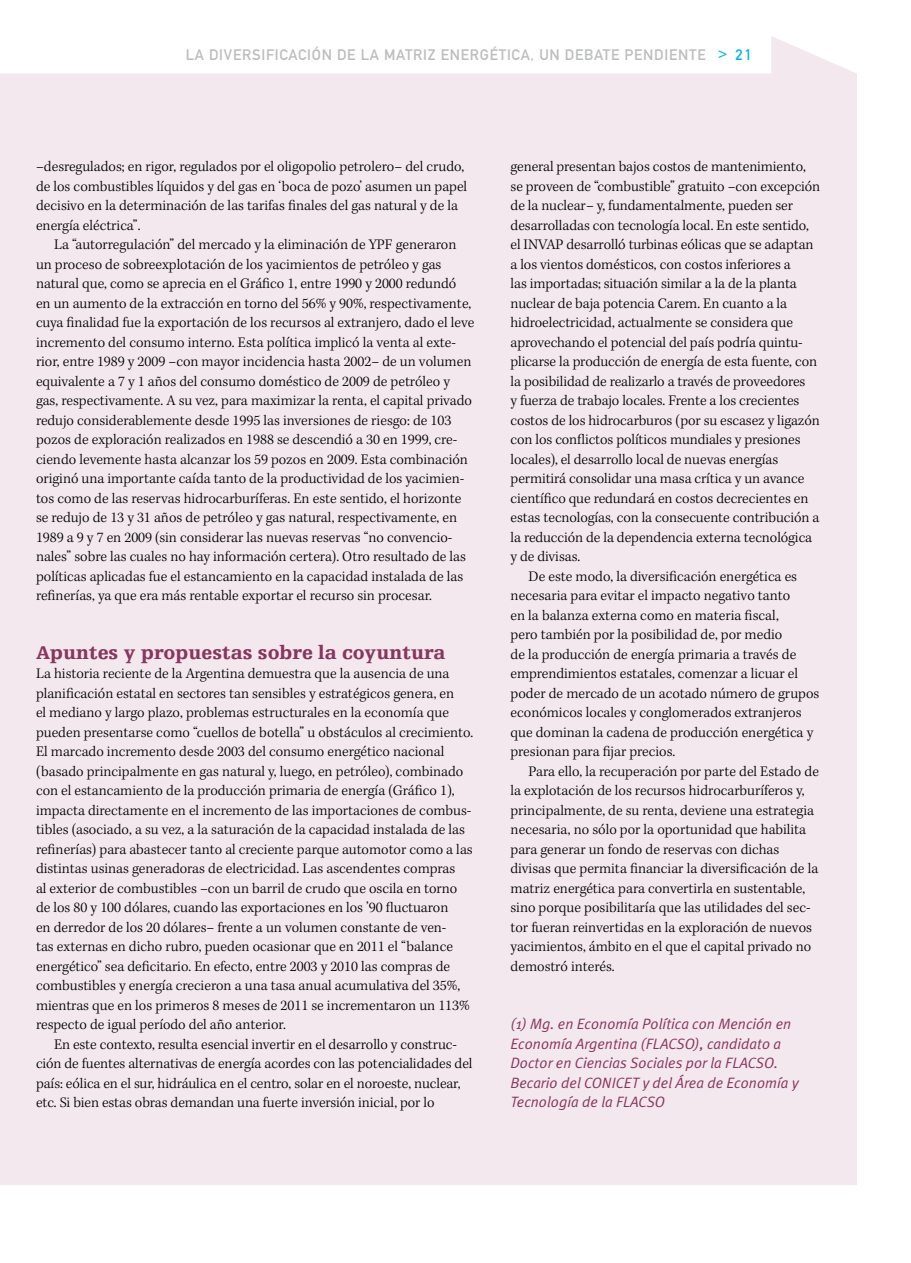
<style>
.page{position:relative;width:911px;height:1263px;background:#fff}
.page>*{position:absolute;margin:0;border:0;box-sizing:border-box;transform-origin:0 0}
.t1{font:900 19.5px "Egyptienne F";color:#89355f}
.t2{font:300 15px/19.5px "Kepler Std";color:#000}
.t3{font:italic 15px/19.5px "Meta Plus Normal";color:#89355f}
.t4{font:15px "DIN Mittelschrift";letter-spacing:.05em;color:#bcbdbf}
.s1{color:#00b3f0}
</style>
<div class="page">
<div style="left:0;top:36px;width:857px;height:1149px;background:#f3e8ee"></div>
<p class="t4" style="left:186px;top:46px;width:568px">LA DIVERSIFICACIÓN DE LA MATRIZ ENERGÉTICA, UN DEBATE PENDIENTE <span class="s1">&gt; 21</span></p>
<p class="t2" style="left:36px;top:157px;width:433px">–desregulados; en rigor, regulados por el oligopolio petrolero– del crudo, de los combustibles líquidos y del gas en ‘boca de pozo’ asumen un papel decisivo en la determinación de las tarifas finales del gas natural y de la energía eléctrica”.</p>
<p class="t2" style="left:36px;top:235px;width:440px;text-indent:18px">La “autorregulación” del mercado y la eliminación de YPF generaron un proceso de sobreexplotación de los yacimientos de petróleo y gas natural que, como se aprecia en el Gráfico 1, entre 1990 y 2000 redundó en un aumento de la extracción en torno del 56% y 90%, respectivamente, cuya finalidad fue la exportación de los recursos al extranjero, dado el leve incremento del consumo interno. Esta política implicó la venta al exte&shy;rior, entre 1989 y 2009 –con mayor incidencia hasta 2002– de un volumen equivalente a 7 y 1 años del consumo doméstico de 2009 de petróleo y gas, respectivamente. A su vez, para maximizar la renta, el capital privado redujo considerablemente desde 1995 las inversiones de riesgo: de 103 pozos de exploración realizados en 1988 se descendió a 30 en 1999, cre&shy;ciendo levemente hasta alcanzar los 59 pozos en 2009. Esta combinación originó una importante caída tanto de la productividad de los yacimien&shy;tos como de las reservas hidrocarburíferas. En este sentido, el horizonte se redujo de 13 y 31 años de petróleo y gas natural, respectivamente, en 1989 a 9 y 7 en 2009 (sin considerar las nuevas reservas “no convencio&shy;nales” sobre las cuales no hay información certera). Otro resultado de las políticas aplicadas fue el estancamiento en la capacidad instalada de las refinerías, ya que era más rentable exportar el recurso sin procesar.</p>
<h1 class="t1" style="left:36px;top:641px;width:411px">Apuntes y propuestas sobre la coyuntura</h1>
<p class="t2" style="left:36px;top:664px;width:439px">La historia reciente de la Argentina demuestra que la ausencia de una planificación estatal en sectores tan sensibles y estratégicos genera, en<br>el mediano y largo plazo, problemas estructurales en la economía que pueden presentarse como “cuellos de botella” u obstáculos al crecimiento.<br>El marcado incremento desde 2003 del consumo energético nacional (basado principalmente en gas natural y, luego, en petróleo), combinado con el estancamiento de la producción primaria de energía (Gráfico 1), impacta directamente en el incremento de las importaciones de combus&shy;tibles (asociado, a su vez, a la saturación de la capacidad instalada de las refinerías) para abastecer tanto al creciente parque automotor como a las distintas usinas generadoras de electricidad. Las ascendentes compras<br>al exterior de combustibles –con un barril de crudo que oscila en torno de los 80 y 100 dólares, cuando las exportaciones en los ’90 fluctuaron<br>en derredor de los 20 dólares– frente a un volumen constante de ven-<br>tas externas en dicho rubro, pueden ocasionar que en 2011 el “balance energético” sea deficitario. En efecto, entre 2003 y 2010 las compras de combustibles y energía crecieron a una tasa anual acumulativa del 35%, mientras que en los primeros 8 meses de 2011 se incrementaron un 113% respecto de igual período del año anterior.</p>
<p class="t2" style="left:36px;top:1035px;width:438px;text-indent:18px">En este contexto, resulta esencial invertir en el desarrollo y construc&shy;ción de fuentes alternativas de energía acordes con las potencialidades del país: eólica en el sur, hidráulica en el centro, solar en el noroeste, nuclear, etc. Si bien estas obras demandan una fuerte inversión inicial, por lo</p>
<p class="t2" style="left:511px;top:157px;width:297px">general presentan bajos costos de mantenimiento,</p>
<p class="t2" style="left:511px;top:177px;width:311px">se proveen de “combustible” gratuito –con excepción</p>
<p class="t2" style="left:511px;top:196px;width:284px">de la nuclear– y, fundamentalmente, pueden ser</p>
<p class="t2" style="left:511px;top:216px;width:300px">desarrolladas con tecnología local. En este sentido,</p>
<p class="t2" style="left:511px;top:235px;width:304px">el INVAP desarrolló turbinas eólicas que se adaptan</p>
<p class="t2" style="left:511px;top:255px;width:282px">a los vientos domésticos, con costos inferiores a</p>
<p class="t2" style="left:511px;top:274px;width:288px">las importadas; situación similar a la de la planta</p>
<p class="t2" style="left:511px;top:294px;width:278px">nuclear de baja potencia Carem. En cuanto a la</p>
<p class="t2" style="left:511px;top:313px;width:284px">hidroelectricidad, actualmente se considera que</p>
<p class="t2" style="left:511px;top:333px;width:294px">aprovechando el potencial del país podría quintu-</p>
<p class="t2" style="left:511px;top:352px;width:308px">plicarse la producción de energía de esta fuente, con</p>
<p class="t2" style="left:511px;top:372px;width:296px">la posibilidad de realizarlo a través de proveedores</p>
<p class="t2" style="left:511px;top:391px;width:290px">y fuerza de trabajo locales. Frente a los crecientes</p>
<p class="t2" style="left:511px;top:411px;width:311px">costos de los hidrocarburos (por su escasez y ligazón</p>
<p class="t2" style="left:511px;top:430px;width:292px">con los conflictos políticos mundiales y presiones</p>
<p class="t2" style="left:511px;top:450px;width:269px">locales), el desarrollo local de nuevas energías</p>
<p class="t2" style="left:511px;top:469px;width:295px">permitirá consolidar una masa crítica y un avance</p>
<p class="t2" style="left:511px;top:489px;width:299px">científico que redundará en costos decrecientes en</p>
<p class="t2" style="left:511px;top:508px;width:310px">estas tecnologías, con la consecuente contribución a</p>
<p class="t2" style="left:511px;top:528px;width:303px">la reducción de la dependencia externa tecnológica</p>
<p class="t2" style="left:511px;top:547px;width:71px">y de divisas.</p>
<p class="t2" style="left:529px;top:567px;width:270px">De este modo, la diversificación energética es</p>
<p class="t2" style="left:511px;top:586px;width:281px">necesaria para evitar el impacto negativo tanto</p>
<p class="t2" style="left:511px;top:606px;width:270px">en la balanza externa como en materia fiscal,</p>
<p class="t2" style="left:511px;top:625px;width:273px">pero también por la posibilidad de, por medio</p>
<p class="t2" style="left:511px;top:645px;width:287px">de la producción de energía primaria a través de</p>
<p class="t2" style="left:511px;top:664px;width:289px">emprendimientos estatales, comenzar a licuar el</p>
<p class="t2" style="left:511px;top:684px;width:310px">poder de mercado de un acotado número de grupos</p>
<p class="t2" style="left:511px;top:703px;width:292px">económicos locales y conglomerados extranjeros</p>
<p class="t2" style="left:511px;top:723px;width:304px">que dominan la cadena de producción energética y</p>
<p class="t2" style="left:511px;top:742px;width:166px">presionan para fijar precios.</p>
<p class="t2" style="left:529px;top:762px;width:292px">Para ello, la recuperación por parte del Estado de</p>
<p class="t2" style="left:511px;top:781px;width:296px">la explotación de los recursos hidrocarburíferos y,</p>
<p class="t2" style="left:511px;top:801px;width:305px">principalmente, de su renta, deviene una estrategia</p>
<p class="t2" style="left:511px;top:820px;width:297px">necesaria, no sólo por la oportunidad que habilita</p>
<p class="t2" style="left:511px;top:840px;width:270px">para generar un fondo de reservas con dichas</p>
<p class="t2" style="left:511px;top:859px;width:309px">divisas que permita financiar la diversificación de la</p>
<p class="t2" style="left:511px;top:879px;width:296px">matriz energética para convertirla en sustentable,</p>
<p class="t2" style="left:511px;top:898px;width:302px">sino porque posibilitaría que las utilidades del sec-</p>
<p class="t2" style="left:511px;top:918px;width:303px">tor fueran reinvertidas en la exploración de nuevos</p>
<p class="t2" style="left:511px;top:937px;width:302px">yacimientos, ámbito en el que el capital privado no</p>
<p class="t2" style="left:511px;top:957px;width:106px">demostró interés.</p>
<p class="t3" style="left:511px;top:1014px;width:290px">(1) Mg. en Economía Política con Mención en Economía Argentina (FLACSO), candidato a Doctor en Ciencias Sociales por la FLACSO.<br>Becario del CONICET y del Área de Economía y Tecnología de la FLACSO</p>
</div>
